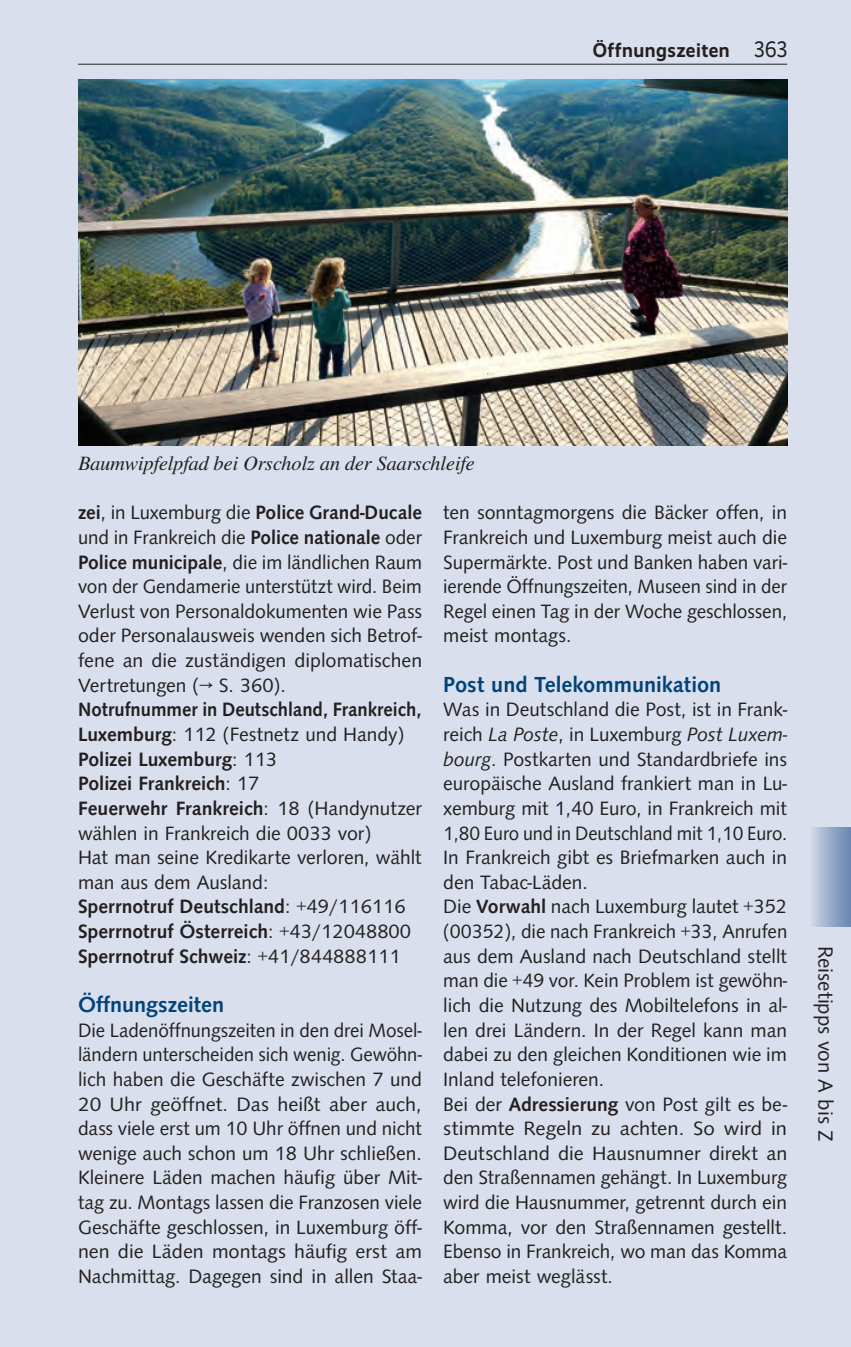
<style>
.page{position:relative;width:851px;height:1347px;background:#fff}
.page>*{position:absolute;margin:0;border:0;box-sizing:border-box;transform-origin:0 0}
.t1{font:500 22.5px "Syntax";letter-spacing:.005em;color:#004279}
.t2{font:22.5px "Realist";color:#231f20;scale:.95 1}
.t3{font:21.25px "Syntax";color:#231f20}
.t4{font:20px/24.5px "Syntax";color:#231f20;text-align:justify}
.t5{font:italic 20px "Nimbus Roman OT";color:#231f20}
.t6{font:700 20px "Realist";letter-spacing:.025em;color:#231f20;scale:.95 1}
.s1{font-weight:500}
.s2{font-style:italic}
</style>
<div class="page">
<div style="left:0;top:0;width:850px;height:1346px;background:#d9dfec"></div>
<div style="left:808px;top:827px;width:42px;height:99px;background:linear-gradient(to right,#d7ddec,#6b87b3)"></div>
<hr style="left:78px;top:64px;width:709px;height:1px;background:#231f20">
<img style="left:78px;top:79px;width:708px;height:366px">
<p class="t6" style="left:592px;top:38px;width:146px">Öffnungszeiten</p>
<p class="t2" style="left:754px;top:38px;width:36px">363</p>
<p class="t5" style="left:78px;top:451px;width:398px">Baumwipfelpfad bei Orscholz an der Saarschleife</p>
<p class="t4" style="left:78px;top:499px;width:345px"><span class="s1">zei</span>, in Luxemburg die <span class="s1">Police Grand-Ducale </span>und in Frankreich die <span class="s1">Police nationale</span> oder <span class="s1">Police municipale</span>, die im ländlichen Raum von der Gendamerie unterstützt wird. Beim Verlust von Personaldokumenten wie Pass oder Personalausweis wenden sich Betrof&shy;fene an die zuständigen diplomatischen Vertretungen (→ S. 360).</p>
<p class="t4" style="left:78px;top:696px;width:345px;text-align:left"><span class="s1">Notrufnummer in Deutschland, Frankreich, Luxemburg</span>: 112 (Festnetz und Handy)<br><span class="s1">Polizei Luxemburg</span>: 113<br><span class="s1">Polizei Frankreich</span>: 17<br><span class="s1">Feuerwehr Frankreich</span>: 18 (Handynutzer wählen in Frankreich die 0033 vor)<br>Hat man seine Kredikarte verloren, wählt man aus dem Ausland:<br><span class="s1">Sperrnotruf Deutschland</span>: +49/116116<br><span class="s1">Sperrnotruf Österreich</span>: +43/12048800<br><span class="s1">Sperrnotruf Schweiz</span>: +41/844888111</p>
<p class="t1" style="left:78px;top:988px;width:148px">Öffnungszeiten</p>
<p class="t4" style="left:78px;top:1016px;width:345px">Die Ladenöffnungszeiten in den drei Mosel&shy;ländern unterscheiden sich wenig. Gewöhn&shy;lich haben die Geschäfte zwischen 7 und 20 Uhr geöffnet. Das heißt aber auch, dass viele erst um 10 Uhr öffnen und nicht wenige auch schon um 18 Uhr schließen.<br>Kleinere Läden machen häufig über Mit&shy;tag zu. Montags lassen die Franzosen viele Geschäfte geschlossen, in Luxemburg öff&shy;nen die Läden montags häufig erst am Nachmittag. Dagegen sind in allen Staa-</p>
<p class="t4" style="left:443px;top:499px;width:345px">ten sonntagmorgens die Bäcker offen, in Frankreich und Luxemburg meist auch die Supermärkte. Post und Banken haben vari&shy;ierende Öffnungszeiten, Museen sind in der Regel einen Tag in der Woche geschlossen, meist montags.</p>
<p class="t1" style="left:443px;top:668px;width:279px">Post und Telekommunikation</p>
<p class="t4" style="left:443px;top:696px;width:345px;text-align:left">Was in Deutschland die Post, ist in Frank&shy;reich <span class="s2">La Poste</span>, in Luxemburg <span class="s2">Post Luxem&shy;bourg</span>. Postkarten und Standardbriefe ins europäische Ausland frankiert man in Lu&shy;xemburg mit 1,40 Euro, in Frankreich mit 1,80 Euro und in Deutschland mit 1,10 Euro.<br>In Frankreich gibt es Briefmarken auch in den Tabac-Läden.<br>Die <span class="s1">Vorwahl</span> nach Luxemburg lautet +352 (00352), die nach Frankreich +33, Anrufen aus dem Ausland nach Deutschland stellt man die +49 vor. Kein Problem ist gewöhn&shy;lich die Nutzung des Mobiltelefons in al&shy;len drei Ländern. In der Regel kann man dabei zu den gleichen Konditionen wie im Inland telefonieren.<br>Bei der <span class="s1">Adressierung</span> von Post gilt es be&shy;stimmte Regeln zu achten. So wird in Deutschland die Hausnumner direkt an den Straßennamen gehängt. In Luxemburg wird die Hausnummer, getrennt durch ein Komma, vor den Straßennamen gestellt.<br>Ebenso in Frankreich, wo man das Komma aber meist weglässt.</p>
<p class="t3" style="left:839px;top:946px;width:197px;rotate:90deg">Reisetipps von A bis Z</p>
</div>
